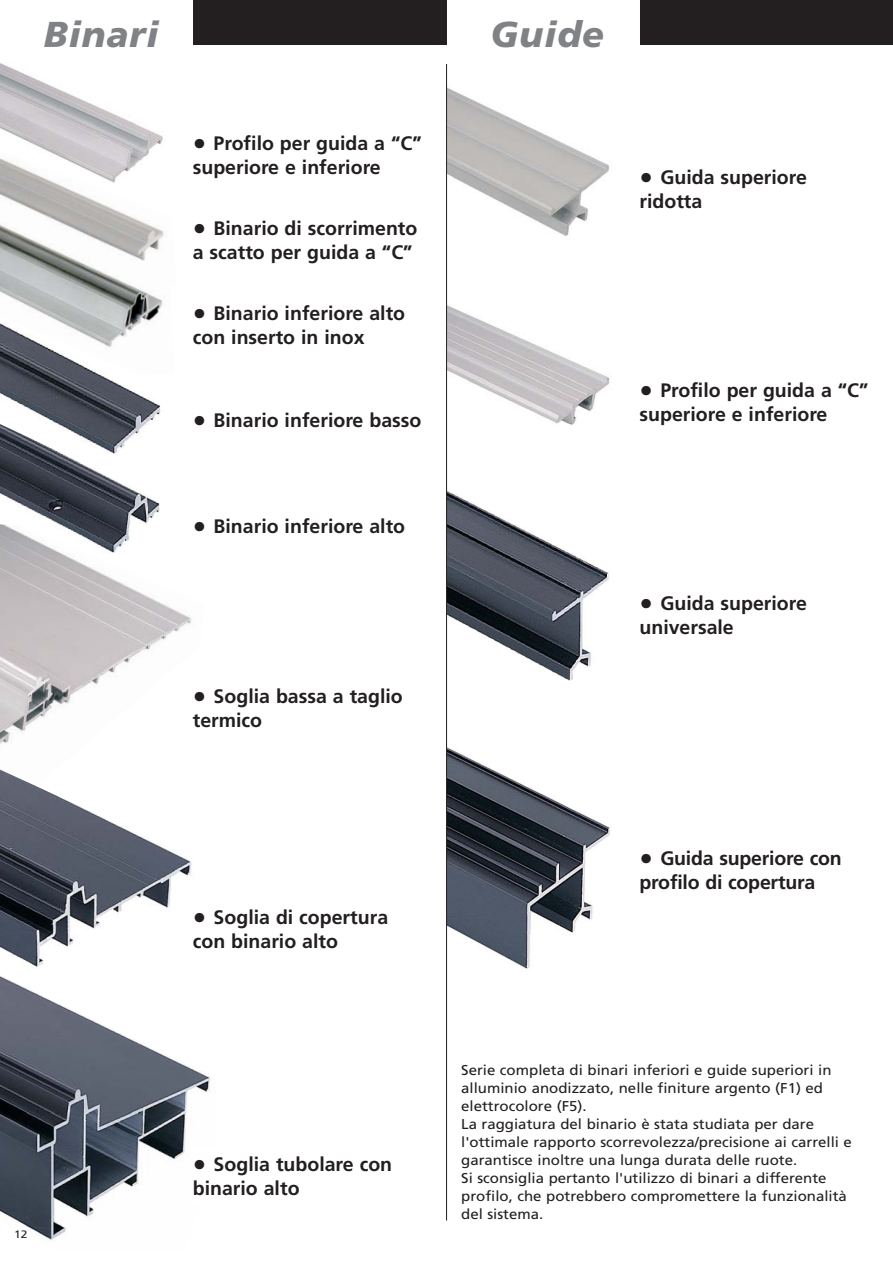
<style>
.page{position:relative;width:893px;height:1263px;background:#fff}
.page>*{position:absolute;margin:0;border:0;box-sizing:border-box;transform-origin:0 0}
.t1{font:italic 900 36px "Frutiger";letter-spacing:.025em;color:#808285}
.t2{font:700 19.5px/24px "Frutiger";color:#231f20}
.t3{font:14.25px/18px "Frutiger";color:#231f20;scale:1.05 1}
.t4{font:10.8px "Frutiger";color:#231f20;scale:1.11 1}
.s1{font-size:27px}
</style>
<div class="page">
<img style="left:0;top:63px;width:163px;height:82px">
<img style="left:0;top:145px;width:155px;height:65px">
<img style="left:0;top:210px;width:164px;height:102px">
<img style="left:0;top:312px;width:161px;height:106px">
<img style="left:0;top:418px;width:160px;height:106px">
<img style="left:0;top:524px;width:192px;height:220px">
<img style="left:0;top:769px;width:193px;height:198px">
<div style="left:193px;top:0;width:253px;height:44px;background:#231f20"></div>
<img style="left:0;top:976px;width:211px;height:267px">
<div style="left:640px;top:0;width:252px;height:44px;background:#231f20"></div>
<img style="left:447px;top:484px;width:162px;height:205px">
<img style="left:447px;top:273px;width:163px;height:211px">
<img style="left:447px;top:75px;width:162px;height:198px">
<img style="left:447px;top:721px;width:163px;height:263px">
<hr style="left:446px;top:64px;width:1px;height:1157px;background:#231f20">
<div style="left:191px;top:902px;width:234px;height:55px;background:#fff"></div>
<div style="left:191px;top:681px;width:234px;height:55px;background:#fff"></div>
<div style="left:191px;top:510px;width:234px;height:34px;background:#fff"></div>
<div style="left:191px;top:1148px;width:234px;height:56px;background:#fff"></div>
<h1 class="t1" style="left:44px;top:20px;width:116px">Binari</h1>
<p class="t2" style="left:193px;top:133px;width:230px"><span class="s1">•</span> Profilo per guida a “C” superiore e inferiore</p>
<p class="t2" style="left:193px;top:218px;width:226px"><span class="s1">•</span> Binario di scorrimento a scatto per guida a “C”</p>
<p class="t2" style="left:193px;top:303px;width:214px"><span class="s1">•</span> Binario inferiore alto con inserto in inox</p>
<p class="t2" style="left:193px;top:409px;width:230px"><span class="s1">•</span> Binario inferiore basso</p>
<p class="t2" style="left:193px;top:516px;width:214px"><span class="s1">•</span> Binario inferiore alto</p>
<p class="t2" style="left:193px;top:686px;width:211px"><span class="s1">•</span> Soglia bassa a taglio termico</p>
<h1 class="t1" style="left:490px;top:20px;width:115px">Guide</h1>
<p class="t2" style="left:639px;top:167px;width:169px"><span class="s1">•</span> Guida superiore ridotta</p>
<p class="t2" style="left:639px;top:380px;width:230px"><span class="s1">•</span> Profilo per guida a “C” superiore e inferiore</p>
<p class="t2" style="left:639px;top:592px;width:169px"><span class="s1">•</span> Guida superiore universale</p>
<p class="t4" style="left:14px;top:1230px;width:14px">12</p>
<p class="t2" style="left:193px;top:907px;width:197px"><span class="s1">•</span> Soglia di copertura con binario alto</p>
<p class="t2" style="left:193px;top:1154px;width:201px"><span class="s1">•</span> Soglia tubolare con binario alto</p>
<p class="t2" style="left:639px;top:847px;width:204px"><span class="s1">•</span> Guida superiore con profilo di copertura</p>
<p class="t3" style="left:461px;top:1062px;width:373px">Serie completa di binari inferiori e guide superiori in alluminio anodizzato, nelle finiture argento (F1) ed elettrocolore (F5).<br>La raggiatura del binario è stata studiata per dare l'ottimale rapporto scorrevolezza/precisione ai carrelli e garantisce inoltre una lunga durata delle ruote.<br>Si sconsiglia pertanto l'utilizzo di binari a differente profilo, che potrebbero compromettere la funzionalità del sistema.</p>
</div>
